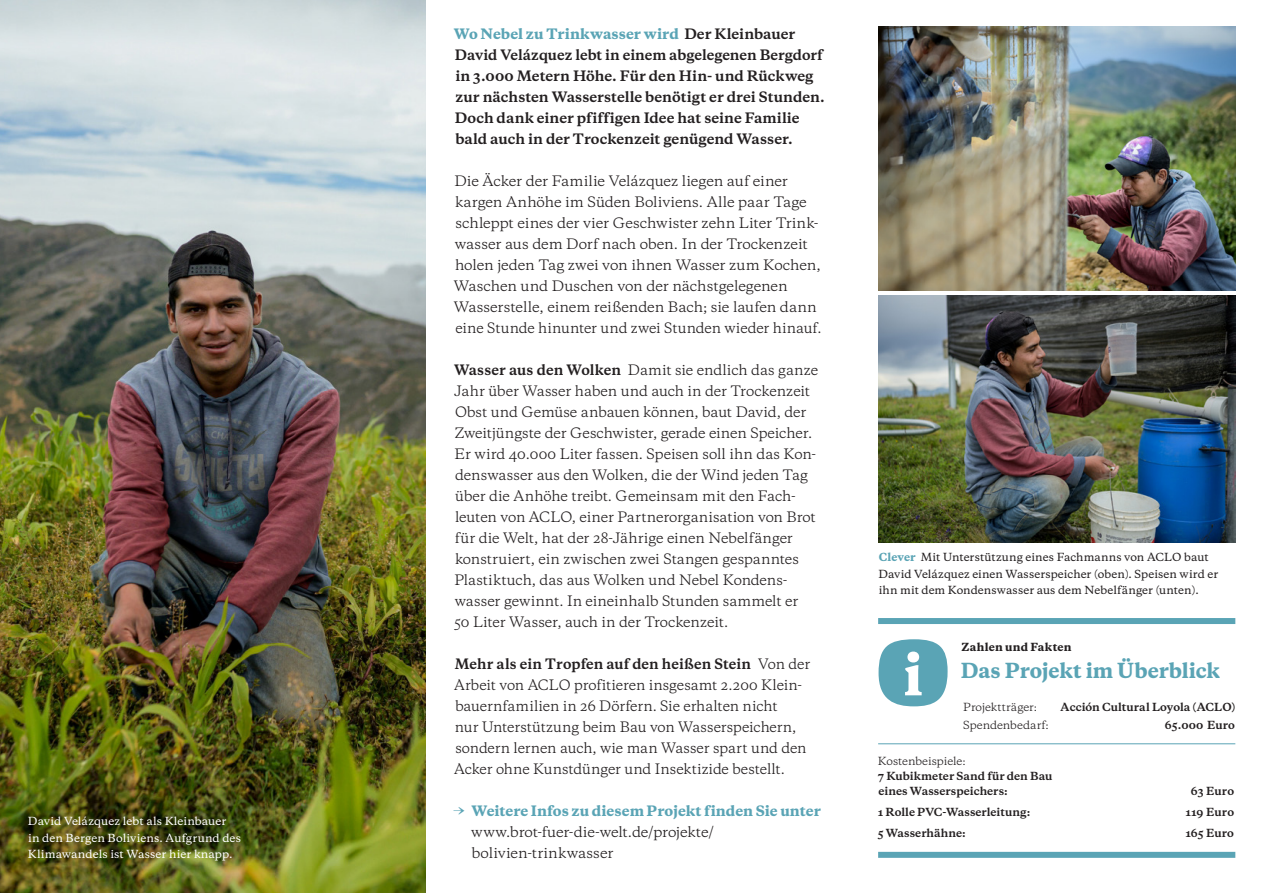
<style>
.page{position:relative;width:1263px;height:893px;background:#fff}
.page>*{position:absolute;margin:0;border:0;box-sizing:border-box;transform-origin:0 0}
.t1{font:800 19.5px "Galaxie Copernicus";color:#5aa4b5}
.t2{font:13.5px/21px "Galaxie Copernicus";letter-spacing:-.01em;color:#231f20}
.t3{font:700 13.5px/21px "Galaxie Copernicus";color:#231f20}
.t4{font:800 13.5px "Galaxie Copernicus";color:#5aa4b5}
.t5{font:500 10.5px/16.5px "Galaxie Copernicus";letter-spacing:.005em;color:#231f20}
.t6{font:700 10.5px/15px "Galaxie Copernicus";letter-spacing:.005em;color:#231f20}
.t7{font:500 10.5px/16.5px "Galaxie Copernicus";letter-spacing:.005em;color:#fff}
.t8{font:10.5px "Galaxie Copernicus";color:#231f20}
.t9{font:800 10.5px "Galaxie Copernicus";letter-spacing:.02em;color:#231f20}
.s1{font-weight:800;color:#5aa4b5}
.s2{font-weight:700}
</style>
<div class="page">
<img style="left:0;top:0;width:425px;height:893px">
<div style="left:878px;top:852px;width:357px;height:6px;background:#5aa4b5"></div>
<img style="left:878px;top:27px;width:357px;height:264px">
<img style="left:878px;top:295px;width:357px;height:248px">
<div style="left:878px;top:618px;width:357px;height:6px;background:#5aa4b5"></div>
<svg style="left:878px;top:639px;width:69px;height:67px"></svg>
<hr style="left:878px;top:743px;width:357px;height:1px;background:#5aa4b5">
<p class="t7" style="left:28px;top:813px;width:215px">David Velázquez lebt als Kleinbauer<br>in den Bergen Boliviens. Aufgrund des<br>Klimawandels ist Wasser hier knapp.</p>
<p class="t3" style="left:454px;top:23px;width:372px"><span class="s1">Wo Nebel zu Trinkwasser wird</span> Der Kleinbauer David Velázquez lebt in einem abgelegenen Bergdorf in 3.000 Metern Höhe. Für den Hin- und Rückweg zur nächsten Wasserstelle benötigt er drei Stunden.<br>Doch dank einer pfiffigen Idee hat seine Familie bald auch in der Trockenzeit genügend Wasser.</p>
<p class="t2" style="left:454px;top:170px;width:369px">Die Äcker der Familie Velázquez liegen auf einer kargen Anhöhe im Süden Boliviens. Alle paar Tage schleppt eines der vier Geschwister zehn Liter Trink&shy;wasser aus dem Dorf nach oben. In der Trockenzeit holen jeden Tag zwei von ihnen Wasser zum Kochen, Waschen und Duschen von der nächstgelegenen Wasserstelle, einem reißenden Bach; sie laufen dann eine Stunde hinunter und zwei Stunden wieder hinauf.</p>
<p class="t2" style="left:454px;top:359px;width:366px"><span class="s2">Wasser aus den Wolken</span> Damit sie endlich das ganze Jahr über Wasser haben und auch in der Trockenzeit Obst und Gemüse anbauen können, baut David, der Zweitjüngste der Geschwister, gerade einen Speicher.<br>Er wird 40.000 Liter fassen. Speisen soll ihn das Kon&shy;denswasser aus den Wolken, die der Wind jeden Tag über die Anhöhe treibt. Gemeinsam mit den Fach&shy;leuten von ACLO, einer Partnerorganisation von Brot für die Welt, hat der 28-Jährige einen Nebelfänger konstruiert, ein zwischen zwei Stangen gespanntes Plastiktuch, das aus Wolken und Nebel Kondens&shy;wasser gewinnt. In eineinhalb Stunden sammelt er<br>50 Liter Wasser, auch in der Trockenzeit.</p>
<p class="t2" style="left:454px;top:653px;width:358px"><span class="s2">Mehr als ein Tropfen auf den heißen Stein</span> Von der Arbeit von ACLO profitieren insgesamt 2.200 Klein&shy;bauernfamilien in 26 Dörfern. Sie erhalten nicht<br>nur Unterstützung beim Bau von Wasserspeichern, sondern lernen auch, wie man Wasser spart und den Acker ohne Kunstdünger und Insektizide bestellt.</p>
<p class="t4" style="left:453px;top:802px;width:369px">→ Weitere Infos zu diesem Projekt finden Sie unter</p>
<p class="t2" style="left:471px;top:821px;width:244px">www.brot-fuer-die-welt.de/projekte/ bolivien-trinkwasser</p>
<p class="t5" style="left:878px;top:549px;width:341px"><span class="s1">Clever</span> Mit Unterstützung eines Fachmanns von ACLO baut<br>David Velázquez einen Wasserspeicher (oben). Speisen wird er ihn mit dem Kondenswasser aus dem Nebelfänger (unten).</p>
<p class="t9" style="left:962px;top:640px;width:111px">Zahlen und Fakten</p>
<h1 class="t1" style="left:961px;top:657px;width:261px">Das Projekt im Überblick</h1>
<p class="t8" style="left:963px;top:700px;width:75px">Projektträger:</p>
<p class="t6" style="left:1061px;top:700px;width:176px">Acción Cultural Loyola (ACLO)</p>
<p class="t8" style="left:963px;top:718px;width:87px">Spendenbedarf:</p>
<p class="t6" style="left:1165px;top:718px;width:71px">65.000 Euro</p>
<p class="t8" style="left:878px;top:754px;width:90px">Kostenbeispiele:</p>
<p class="t6" style="left:878px;top:769px;width:176px">7 Kubikmeter Sand für den Bau eines Wasserspeichers:</p>
<p class="t6" style="left:1191px;top:784px;width:45px">63 Euro</p>
<p class="t6" style="left:878px;top:805px;width:154px">1 Rolle PVC-Wasserleitung:</p>
<p class="t6" style="left:1185px;top:805px;width:50px">119 Euro</p>
<p class="t6" style="left:878px;top:826px;width:90px">5 Wasserhähne:</p>
<p class="t6" style="left:1185px;top:826px;width:50px">165 Euro</p>
</div>
